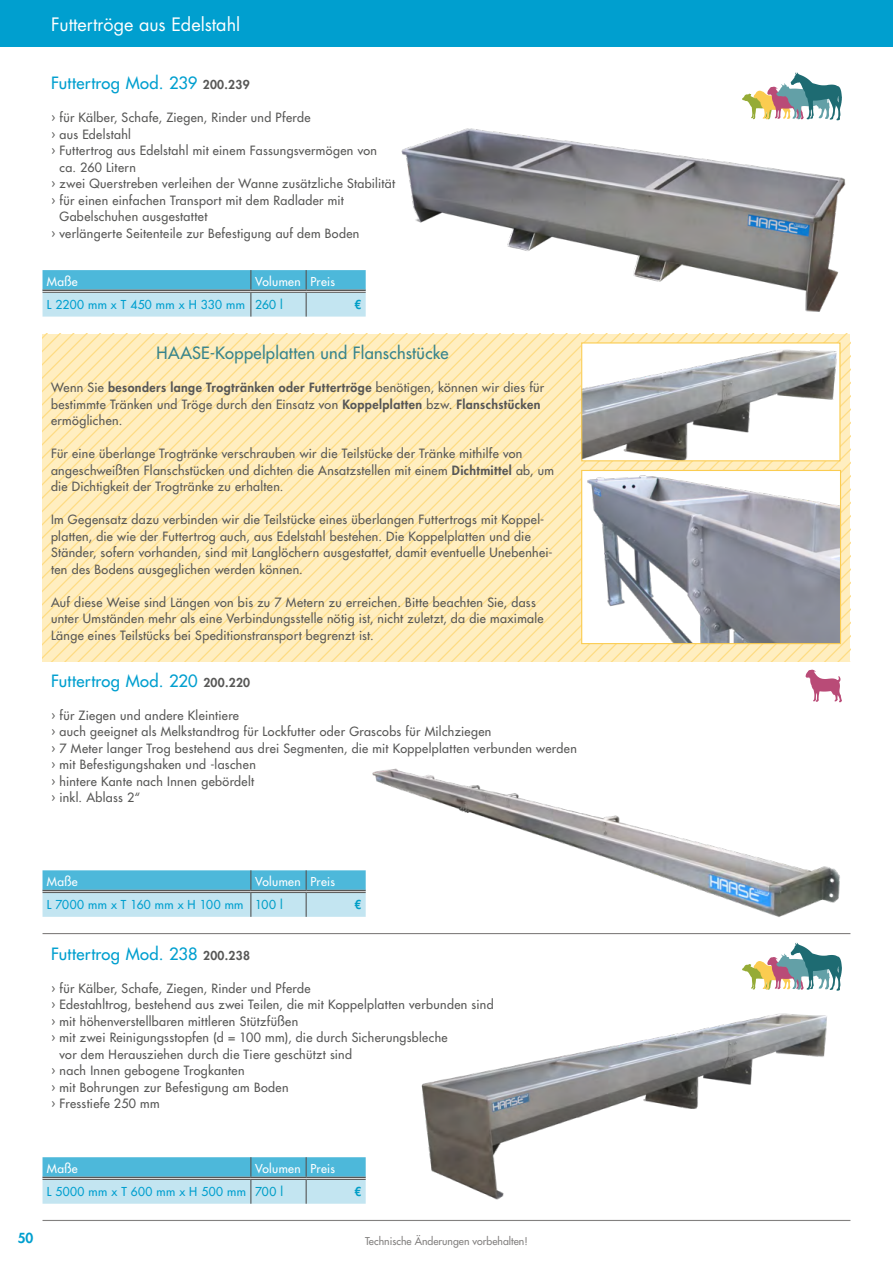
<style>
.page{position:relative;width:893px;height:1263px;background:#fff}
.page>*{position:absolute;margin:0;border:0;box-sizing:border-box;transform-origin:0 0}
.t1{font:18px "Futura Std";color:#fff}
.t2{font:500 16.5px "Futura Std";letter-spacing:.02em;color:#009fcf}
.t3{font:500 16.5px "Futura Std";letter-spacing:.02em;color:#38848c}
.t4{font:800 13.5px "Futura Std";color:#009fcf}
.t5{font:500 12.45px/16.5px "Futura Std";letter-spacing:.03em;color:#575756}
.t6{font:500 12px/23.2px "Futura Std";letter-spacing:.025em;color:#009fcf}
.t7{font:500 12px "Futura Std";letter-spacing:.035em;color:#fff}
.t8{font:800 12px "Futura Std";color:#009ec7}
.t9{font:500 10.5px "Futura Std";color:#838180}
.s1{font-weight:800;font-size:12px;color:#575756}
.s2{color:#fff}
.s3{color:#009ec7}
.s4{font-weight:800}
</style>
<div class="page">
<div style="left:0;top:0;width:893px;height:47px;background:#009fcf"></div>
<hr style="left:43px;top:1220px;width:807px;height:1px;background:#838180">
<img style="left:401px;top:128px;width:445px;height:184px">
<svg style="left:43px;top:270px;width:323px;height:47px;background:#90cfe4"></svg>
<hr style="left:251px;top:290px;width:55px;height:1px;background:#575756">
<hr style="left:251px;top:292px;width:55px;height:1px;background:#575756">
<hr style="left:306px;top:290px;width:60px;height:1px;background:#575756">
<hr style="left:306px;top:292px;width:60px;height:1px;background:#575756">
<hr style="left:43px;top:290px;width:208px;height:1px;background:#575756">
<hr style="left:43px;top:292px;width:208px;height:1px;background:#575756">
<svg style="left:742px;top:72px;width:100px;height:48px"></svg>
<svg style="left:43px;top:334px;width:807px;height:12px;background:#feebb7"></svg>
<svg style="left:43px;top:346px;width:807px;height:315px;background:#feebb7"></svg>
<svg style="left:47px;top:359px;width:803px;height:302px;background:#feebb7"></svg>
<svg style="left:61px;top:372px;width:789px;height:289px;background:#feebb7"></svg>
<svg style="left:74px;top:386px;width:776px;height:275px;background:#feebb7"></svg>
<svg style="left:87px;top:399px;width:763px;height:262px;background:#feebb7"></svg>
<svg style="left:101px;top:412px;width:749px;height:249px;background:#feebb7"></svg>
<svg style="left:114px;top:426px;width:736px;height:235px;background:#feebb7"></svg>
<svg style="left:127px;top:439px;width:723px;height:222px;background:#feebb7"></svg>
<svg style="left:140px;top:452px;width:710px;height:209px;background:#feebb7"></svg>
<svg style="left:154px;top:466px;width:696px;height:195px;background:#feebb7"></svg>
<svg style="left:167px;top:479px;width:107px;height:182px;background:#feebb7"></svg>
<svg style="left:180px;top:492px;width:94px;height:169px;background:#feebb7"></svg>
<svg style="left:194px;top:506px;width:80px;height:155px;background:#feebb7"></svg>
<svg style="left:207px;top:519px;width:67px;height:142px;background:#feebb7"></svg>
<svg style="left:220px;top:532px;width:54px;height:129px;background:#feebb7"></svg>
<svg style="left:234px;top:546px;width:40px;height:115px;background:#feebb7"></svg>
<svg style="left:247px;top:559px;width:27px;height:102px;background:#feebb7"></svg>
<svg style="left:260px;top:572px;width:14px;height:89px"></svg>
<svg style="left:43px;top:870px;width:318px;height:47px;background:#90cfe4"></svg>
<hr style="left:251px;top:890px;width:55px;height:1px;background:#575756">
<hr style="left:251px;top:892px;width:55px;height:1px;background:#575756">
<hr style="left:306px;top:890px;width:60px;height:1px;background:#575756">
<hr style="left:306px;top:892px;width:60px;height:1px;background:#575756">
<hr style="left:43px;top:890px;width:208px;height:1px;background:#575756">
<hr style="left:43px;top:892px;width:208px;height:1px;background:#575756">
<svg style="left:806px;top:670px;width:36px;height:32px"></svg>
<hr style="left:43px;top:933px;width:807px;height:1px;background:#838180">
<svg style="left:43px;top:1157px;width:323px;height:47px;background:#90d0e4"></svg>
<hr style="left:251px;top:1177px;width:55px;height:1px;background:#575756">
<hr style="left:251px;top:1179px;width:55px;height:1px;background:#575756">
<hr style="left:306px;top:1177px;width:60px;height:1px;background:#575756">
<hr style="left:306px;top:1179px;width:60px;height:1px;background:#575756">
<hr style="left:43px;top:1177px;width:208px;height:1px;background:#575756">
<hr style="left:43px;top:1179px;width:208px;height:1px;background:#575756">
<svg style="left:742px;top:943px;width:100px;height:48px"></svg>
<img style="left:361px;top:768px;width:479px;height:149px">
<img style="left:421px;top:1013px;width:406px;height:187px">
<svg style="left:581px;top:342px;width:260px;height:120px"></svg>
<svg style="left:274px;top:470px;width:576px;height:191px;background:#feebb7"></svg>
<svg style="left:581px;top:469px;width:261px;height:176px"></svg>
<h1 class="t1" style="left:51px;top:13px;width:191px">Futtertröge aus Edelstahl</h1>
<h2 class="t2" style="left:51px;top:73px;width:200px">Futtertrog Mod. 239 <span class="s1">200.239</span></h2>
<p class="t5" style="left:51px;top:110px;width:261px">› für Kälber, Schafe, Ziegen, Rinder und Pferde</p>
<p class="t5" style="left:51px;top:126px;width:81px">› aus Edelstahl</p>
<p class="t5" style="left:51px;top:143px;width:328px">› Futtertrog aus Edelstahl mit einem Fassungsvermögen von</p>
<p class="t5" style="left:60px;top:159px;width:78px">ca. 260 Litern</p>
<p class="t5" style="left:51px;top:176px;width:346px">› zwei Querstreben verleihen der Wanne zusätzliche Stabilität</p>
<p class="t5" style="left:51px;top:192px;width:294px">› für einen einfachen Transport mit dem Radlader mit</p>
<p class="t5" style="left:60px;top:209px;width:149px">Gabelschuhen ausgestattet</p>
<p class="t5" style="left:51px;top:225px;width:310px">› verlängerte Seitenteile zur Befestigung auf dem Boden</p>
<p class="t7" style="left:47px;top:274px;width:33px">Maße</p>
<p class="t6" style="left:47px;top:270px;width:290px;text-indent:208px"><span class="s2">Volumen Preis<br></span>L 2200 mm x T 450 mm x H 330 mm <span class="s3">260 l</span></p>
<p class="t8" style="left:354px;top:297px;width:8px">€</p>
<h2 class="t3" style="left:157px;top:343px;width:294px">HAASE-Koppelplatten und Flanschstücke</h2>
<p class="t5" style="left:51px;top:380px;width:495px">Wenn Sie <span class="s4">besonders lange Trogtränken oder Futtertröge</span> benötigen, können wir dies für bestimmte Tränken und Tröge durch den Einsatz von <span class="s4">Koppelplatten</span> bzw. <span class="s4">Flanschstücken </span>ermöglichen.</p>
<p class="t5" style="left:51px;top:446px;width:504px">Für eine überlange Trogtränke verschrauben wir die Teilstücke der Tränke mithilfe von angeschweißten Flanschstücken und dichten die Ansatzstellen mit einem <span class="s4">Dichtmittel</span> ab, um die Dichtigkeit der Trogtränke zu erhalten.</p>
<p class="t5" style="left:51px;top:512px;width:503px">Im Gegensatz dazu verbinden wir die Teilstücke eines überlangen Futtertrogs mit Koppel&shy;platten, die wie der Futtertrog auch, aus Edelstahl bestehen. Die Koppelplatten und die Ständer, sofern vorhanden, sind mit Langlöchern ausgestattet, damit eventuelle Unebenhei&shy;ten des Bodens ausgeglichen werden können.</p>
<p class="t5" style="left:51px;top:594px;width:494px">Auf diese Weise sind Längen von bis zu 7 Metern zu erreichen. Bitte beachten Sie, dass unter Umständen mehr als eine Verbindungsstelle nötig ist, nicht zuletzt, da die maximale<br>Länge eines Teilstücks bei Speditionstransport begrenzt ist.</p>
<h2 class="t2" style="left:51px;top:670px;width:201px">Futtertrog Mod. 220 <span class="s1">200.220</span></h2>
<p class="t5" style="left:51px;top:707px;width:527px">› für Ziegen und andere Kleintiere<br>› auch geeignet als Melkstandtrog für Lockfutter oder Grascobs für Milchziegen<br>› 7 Meter langer Trog bestehend aus drei Segmenten, die mit Koppelplatten verbunden werden › mit Befestigungshaken und -laschen<br>› hintere Kante nach Innen gebördelt<br>› inkl. Ablass 2“</p>
<p class="t7" style="left:47px;top:874px;width:33px">Maße</p>
<p class="t6" style="left:47px;top:870px;width:290px;text-indent:208px"><span class="s2">Volumen Preis<br></span>L 7000 mm x T 160 mm x H 100 mm <span class="s3">100 l</span></p>
<p class="t8" style="left:354px;top:897px;width:8px">€</p>
<h2 class="t2" style="left:51px;top:943px;width:201px">Futtertrog Mod. 238 <span class="s1">200.238</span></h2>
<p class="t5" style="left:51px;top:980px;width:261px">› für Kälber, Schafe, Ziegen, Rinder und Pferde</p>
<p class="t5" style="left:51px;top:996px;width:444px">› Edestahltrog, bestehend aus zwei Teilen, die mit Koppelplatten verbunden sind</p>
<p class="t5" style="left:51px;top:1013px;width:249px">› mit höhenverstellbaren mittleren Stützfüßen</p>
<p class="t5" style="left:51px;top:1029px;width:398px">› mit zwei Reinigungsstopfen (d = 100 mm), die durch Sicherungsbleche</p>
<p class="t5" style="left:60px;top:1046px;width:294px">vor dem Herausziehen durch die Tiere geschützt sind</p>
<p class="t5" style="left:51px;top:1062px;width:195px">› nach Innen gebogene Trogkanten</p>
<p class="t5" style="left:51px;top:1079px;width:239px">› mit Bohrungen zur Befestigung am Boden</p>
<p class="t5" style="left:51px;top:1095px;width:110px">› Fresstiefe 250 mm</p>
<p class="t7" style="left:47px;top:1161px;width:33px">Maße</p>
<p class="t6" style="left:47px;top:1157px;width:290px;text-indent:208px"><span class="s2">Volumen Preis<br></span>L 5000 mm x T 600 mm x H 500 mm <span class="s3">700 l</span></p>
<p class="t8" style="left:354px;top:1184px;width:8px">€</p>
<p class="t4" style="left:18px;top:1229px;width:17px">50</p>
<p class="t9" style="left:365px;top:1234px;width:164px">Technische Änderungen vorbehalten!</p>
</div>
